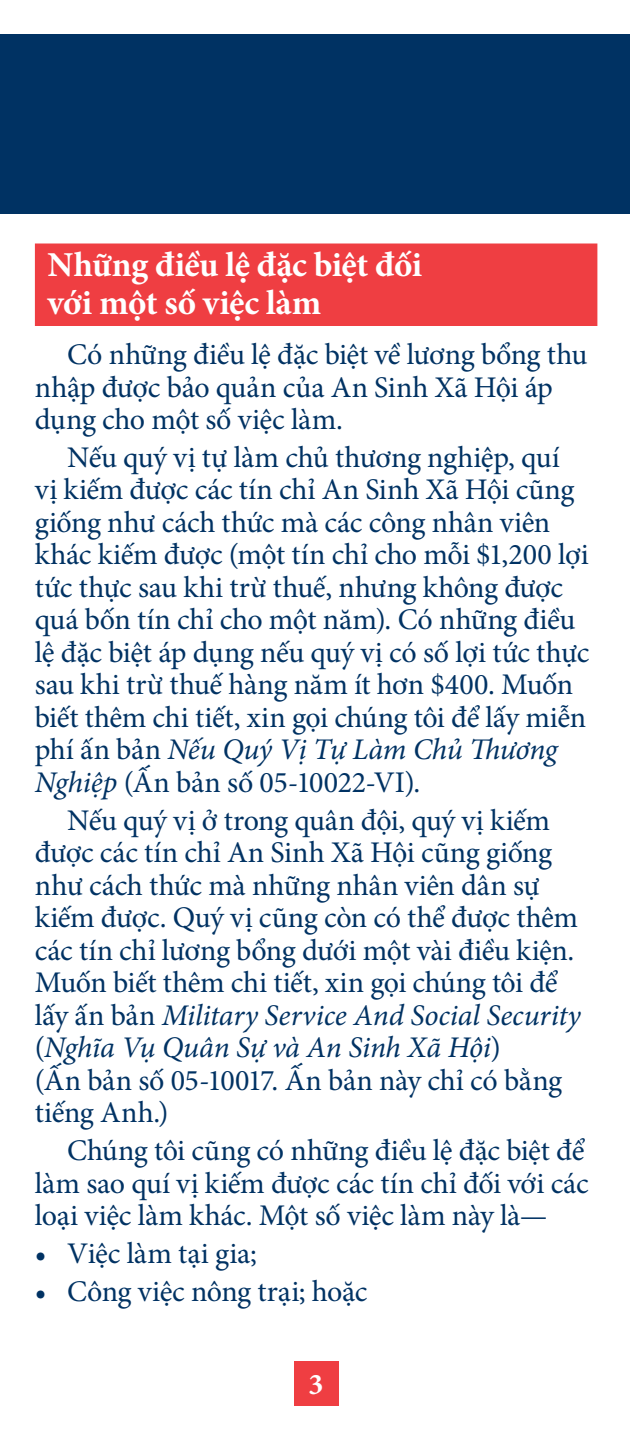
<style>
.page{position:relative;width:630px;height:1440px;background:#fff}
.page>*{position:absolute;margin:0;border:0;box-sizing:border-box;transform-origin:0 0}
.H1-2{font:700 35px/37.5px "Minion Pro";letter-spacing:-.01em;color:#fff}
.Paragraph{font:30px/32.5px "Minion Pro";letter-spacing:-.015em;color:#003263}
.t1{font:700 30px "Minion Pro";color:#fff}
.s1{font-style:italic}
</style>
<div class="page">
<div style="left:0;top:34px;width:630px;height:180px;background:#003263"></div>
<div style="left:294px;top:1361px;width:45px;height:45px;background:#ef3e42"></div>
<div style="left:35px;top:243px;width:562px;height:83px;background:#ef3e42"></div>
<h1 class="H1-2" style="left:48px;top:246px;width:376px">Những điều lệ đặc biệt đối với một số việc làm</h1>
<p class="Paragraph" style="left:35px;top:338px;width:554px;text-indent:32px">Có những điều lệ đặc biệt về lương bổng thu nhập được bảo quản của An Sinh Xã Hội áp dụng cho một số việc làm.</p>
<p class="Paragraph" style="left:35px;top:441px;width:556px;text-indent:32px">Nếu quý vị tự làm chủ thương nghiệp, quí vị kiếm được các tín chỉ An Sinh Xã Hội cũng giống như cách thức mà các công nhân viên khác kiếm được (một tín chỉ cho mỗi $1,200 lợi tức thực sau khi trừ thuế, nhưng không được quá bốn tín chỉ cho một năm). Có những điều lệ đặc biệt áp dụng nếu quý vị có số lợi tức thực sau khi trừ thuế hàng năm ít hơn $400. Muốn biết thêm chi tiết, xin gọi chúng tôi để lấy miễn phí ấn bản <span class="s1">Nếu Quý Vị Tự Làm Chủ Thương Nghiệp</span> (Ấn bản số 05-10022-VI).</p>
<p class="Paragraph" style="left:35px;top:804px;width:547px;text-indent:32px">Nếu quý vị ở trong quân đội, quý vị kiếm được các tín chỉ An Sinh Xã Hội cũng giống như cách thức mà những nhân viên dân sự kiếm được. Quý vị cũng còn có thể được thêm các tín chỉ lương bổng dưới một vài điều kiện.<br>Muốn biết thêm chi tiết, xin gọi chúng tôi để lấy ấn bản <span class="s1">Military Service And Social Security </span>(<span class="s1">Nghĩa Vụ Quân Sự và An Sinh Xã Hội</span>)<br>(Ấn bản số 05-10017. Ấn bản này chỉ có bằng tiếng Anh.)</p>
<p class="Paragraph" style="left:35px;top:1135px;width:555px;text-indent:32px">Chúng tôi cũng có những điều lệ đặc biệt để làm sao quí vị kiếm được các tín chỉ đối với các loại việc làm khác. Một số việc làm này là—</p>
<p class="Paragraph" style="left:35px;top:1237px;width:224px">• Việc làm tại gia;</p>
<p class="Paragraph" style="left:35px;top:1275px;width:334px">• Công việc nông trại; hoặc</p>
<p class="t1" style="left:309px;top:1363px;width:16px">3</p>
</div>
